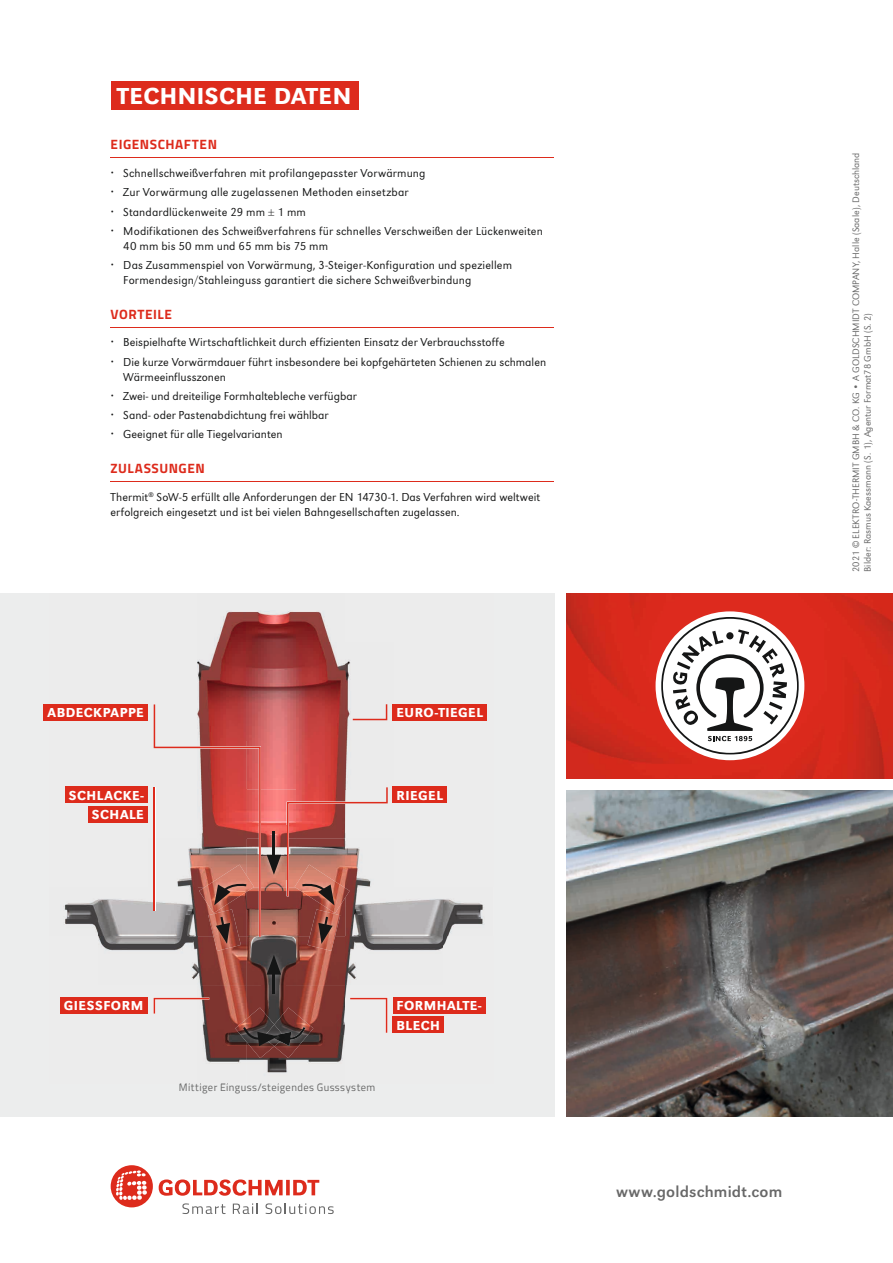
<style>
.page{position:relative;width:893px;height:1263px;background:#fff}
.page>*{position:absolute;margin:0;border:0;box-sizing:border-box;transform-origin:0 0}
.t1{font:500 24px "URW Grotesk";letter-spacing:.02em;color:#fff}
.t2{font:16.5px "URW Grotesk";letter-spacing:.01em;color:#686868}
.t3{font:500 13.5px/19.5px "URW Grotesk";letter-spacing:.035em;color:#fff}
.t4{font:700 13.5px "Titillium Web";letter-spacing:.04em;color:#dd2b1c}
.t5{font:300 12px/19.2px "URW Grotesk";letter-spacing:.005em;color:#151616}
.t6{font:10.5px "Titillium Web";letter-spacing:.04em;color:#686868}
.t7{font:300 9.75px/11.7px "URW Grotesk";color:#686868}
</style>
<div class="page">
<div style="left:0;top:593px;width:554px;height:523px;background:#eceded"></div>
<hr style="left:111px;top:327px;width:443px;height:1px;background:#dd2b1c">
<hr style="left:111px;top:481px;width:443px;height:1px;background:#dd2b1c">
<hr style="left:111px;top:158px;width:443px;height:1px;background:#dd2b1c">
<img style="left:50px;top:611px;width:437px;height:375px">
<img style="left:60px;top:986px;width:187px;height:98px">
<img style="left:247px;top:986px;width:49px;height:21px">
<img style="left:296px;top:986px;width:190px;height:76px">
<img style="left:247px;top:1058px;width:49px;height:15px">
<img style="left:180px;top:1083px;width:143px;height:1px">
<div style="left:393px;top:997px;width:93px;height:16px;background:#dd2b1c"></div>
<div style="left:393px;top:1017px;width:51px;height:16px;background:#dd2b1c"></div>
<svg style="left:353px;top:704px;width:34px;height:16px"></svg>
<div style="left:65px;top:787px;width:83px;height:16px;background:#dd2b1c"></div>
<div style="left:88px;top:806px;width:60px;height:16px;background:#dd2b1c"></div>
<div style="left:44px;top:704px;width:104px;height:16px;background:#dd2b1c"></div>
<div style="left:60px;top:997px;width:87px;height:16px;background:#dd2b1c"></div>
<div style="left:393px;top:787px;width:54px;height:16px;background:#dd2b1c"></div>
<div style="left:393px;top:704px;width:94px;height:16px;background:#dd2b1c"></div>
<img style="left:261px;top:950px;width:25px;height:49px">
<hr style="left:273px;top:967px;width:2px;height:27px;background:#151616">
<svg style="left:267px;top:955px;width:14px;height:20px"></svg>
<img style="left:208px;top:944px;width:33px;height:7px">
<img style="left:235px;top:1007px;width:78px;height:51px">
<img style="left:295px;top:905px;width:55px;height:8px">
<svg style="left:287px;top:787px;width:101px;height:118px"></svg>
<img style="left:308px;top:909px;width:32px;height:42px">
<svg style="left:318px;top:917px;width:15px;height:27px"></svg>
<img style="left:264px;top:1024px;width:18px;height:3px">
<svg style="left:243px;top:1027px;width:62px;height:19px"></svg>
<svg style="left:153px;top:704px;width:108px;height:240px"></svg>
<img style="left:262px;top:826px;width:24px;height:53px">
<hr style="left:273px;top:831px;width:2px;height:31px;background:#151616">
<svg style="left:267px;top:855px;width:14px;height:20px"></svg>
<svg style="left:350px;top:997px;width:38px;height:36px"></svg>
<svg style="left:153px;top:997px;width:56px;height:16px"></svg>
<hr style="left:154px;top:787px;width:1px;height:124px;background:#dd2b1c">
<img style="left:567px;top:791px;width:326px;height:325px">
<img style="left:567px;top:593px;width:326px;height:185px">
<div style="left:656px;top:611px;width:148px;height:149px;background:#fff;border-radius:50%"></div>
<svg style="left:661px;top:617px;width:138px;height:138px"></svg>
<div style="left:726px;top:632px;width:7px;height:7px;background:#151616;border-radius:50%"></div>
<div style="left:111px;top:82px;width:247px;height:28px;background:#dd2b1c"></div>
<svg style="left:159px;top:1179px;width:160px;height:17px"></svg>
<svg style="left:111px;top:1165px;width:42px;height:42px"></svg>
<svg style="left:182px;top:1203px;width:44px;height:11px"></svg>
<svg style="left:233px;top:1203px;width:25px;height:11px"></svg>
<svg style="left:266px;top:1203px;width:68px;height:11px"></svg>
<h1 class="t1" style="left:117px;top:82px;width:236px">TECHNISCHE DATEN</h1>
<p class="t4" style="left:111px;top:134px;width:108px">EIGENSCHAFTEN</p>
<p class="t5" style="left:123px;top:164px;width:421px">Schnellschweißverfahren mit profilangepasster Vorwärmung<br>Zur Vorwärmung alle zugelassenen Methoden einsetzbar<br>Standardlückenweite 29 mm ± 1 mm<br>Modifikationen des Schweißverfahrens für schnelles Verschweißen der Lückenweiten</p>
<p class="t5" style="left:123px;top:236px;width:390px">40 mm bis 50 mm und 65 mm bis 75 mm<br>Das Zusammenspiel von Vorwärmung, 3-Steiger-Konfiguration und speziellem</p>
<p class="t5" style="left:123px;top:271px;width:350px">Formendesign/Stahleinguss garantiert die sichere Schweißverbindung</p>
<p class="t4" style="left:111px;top:303px;width:63px">VORTEILE</p>
<p class="t5" style="left:123px;top:333px;width:424px">Beispielhafte Wirtschaftlichkeit durch effizienten Einsatz der Verbrauchsstoffe<br>Die kurze Vorwärmdauer führt insbesondere bei kopfgehärteten Schienen zu schmalen</p>
<p class="t5" style="left:123px;top:367px;width:235px">Wärmeeinflusszonen<br>Zwei- und dreiteilige Formhaltebleche verfügbar Sand- oder Pastenabdichtung frei wählbar Geeignet für alle Tiegelvarianten</p>
<p class="t4" style="left:111px;top:458px;width:96px">ZULASSUNGEN</p>
<p class="t5" style="left:111px;top:489px;width:431px;line-height:15px">Thermit<sup>®</sup> SoW-5 erfüllt alle Anforderungen der EN 14730-1. Das Verfahren wird weltweit erfolgreich eingesetzt und ist bei vielen Bahngesellschaften zugelassen.</p>
<p class="t3" style="left:48px;top:703px;width:98px">ABDECKPAPPE</p>
<p class="t3" style="left:69px;top:785px;width:76px;text-align:right">SCHLACKE-<br>SCHALE</p>
<p class="t3" style="left:397px;top:703px;width:88px">EURO-TIEGEL</p>
<p class="t3" style="left:397px;top:785px;width:48px">RIEGEL</p>
<p class="t7" style="left:850px;top:572px;width:421px;rotate:-90deg">2021 © ELEKTRO-THERMIT GMBH &amp; CO. KG • A GOLDSCHMIDT COMPANY, Halle (Saale), Deutschland<br>Bilder: Rasmus Kaessmann (S. 1), Agentur Format78 GmbH (S. 2)</p>
<p class="t3" style="left:64px;top:996px;width:81px">GIESSFORM</p>
<p class="t6" style="left:179px;top:1079px;width:198px">Mittiger Einguss/steigendes Gusssystem</p>
<p class="t3" style="left:397px;top:996px;width:87px">FORMHALTE-<br>BLECH</p>
<h2 class="t2" style="left:616px;top:1182px;width:168px">www.goldschmidt.com</h2>
</div>
